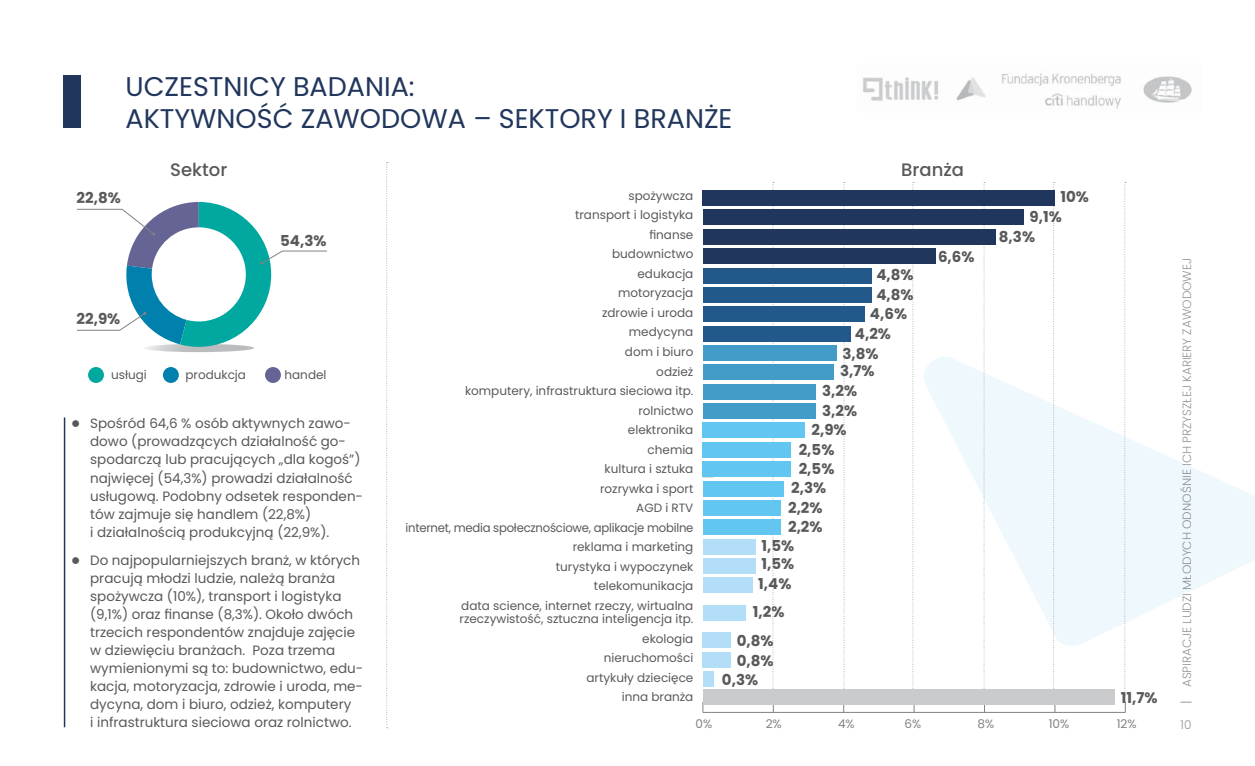
<style>
.page{position:relative;width:1255px;height:766px;background:#fff}
.page>*{position:absolute;margin:0;border:0;box-sizing:border-box;transform-origin:0 0}
.t1{font:27px/32.4px "Poppins";color:#20365c}
.t2{font:500 18px "Poppins";color:#58595b}
.t3{font:700 15px/27.9px "Poppins";color:#58595b;text-align:center}
.t4{font:13.5px/18px "Poppins";color:#58595b}
.t5{font:12px/19.5px "Poppins";color:#58595b;text-align:right}
.t6{font:300 12px "Poppins";color:#939598}
.t7{font:12px "Poppins";color:#808285}
.s1{font-family:"Newspaper Pi BT"}
.s2{color:#8a9197}
</style>
<div class="page">
<img style="left:863px;top:73px;width:329px;height:36px">
<svg style="left:924px;top:357px;width:330px;height:289px;fill:#f1f8fd"></svg>
<svg style="left:1179px;top:461px;width:11px;height:135px"></svg>
<div style="left:64px;top:75px;width:17px;height:53px;background:#20365c"></div>
<div style="left:88px;top:367px;width:16px;height:16px;background:#00a89f;border-radius:50%"></div>
<div style="left:163px;top:367px;width:16px;height:16px;background:#0081ad;border-radius:50%"></div>
<svg style="left:772px;top:182px;width:2px;height:507px"></svg>
<svg style="left:912px;top:182px;width:1px;height:507px"></svg>
<svg style="left:1053px;top:182px;width:1px;height:507px"></svg>
<svg style="left:843px;top:182px;width:2px;height:507px"></svg>
<svg style="left:386px;top:162px;width:2px;height:566px"></svg>
<svg style="left:983px;top:182px;width:2px;height:507px"></svg>
<svg style="left:1124px;top:182px;width:1px;height:513px"></svg>
<hr style="left:64px;top:417px;width:1px;height:310px;background:#20365c">
<hr style="left:703px;top:711px;width:422px;height:1px;background:#808285">
<div style="left:703px;top:190px;width:351px;height:15px;background:#20365c"></div>
<div style="left:703px;top:210px;width:320px;height:15px;background:#20365c"></div>
<div style="left:703px;top:229px;width:292px;height:15px;background:#20365c"></div>
<div style="left:703px;top:248px;width:232px;height:15px;background:#20365c"></div>
<div style="left:703px;top:268px;width:168px;height:15px;background:#22598a"></div>
<div style="left:703px;top:287px;width:168px;height:15px;background:#22598a"></div>
<div style="left:703px;top:306px;width:161px;height:16px;background:#22598a"></div>
<div style="left:703px;top:326px;width:147px;height:15px;background:#22598a"></div>
<div style="left:703px;top:345px;width:133px;height:15px;background:#439cc8"></div>
<div style="left:703px;top:364px;width:130px;height:16px;background:#439cc8"></div>
<div style="left:703px;top:384px;width:112px;height:15px;background:#439cc8"></div>
<div style="left:703px;top:403px;width:112px;height:15px;background:#439cc8"></div>
<div style="left:703px;top:423px;width:102px;height:15px;background:#62c6f1"></div>
<div style="left:703px;top:442px;width:87px;height:15px;background:#62c6f1"></div>
<div style="left:703px;top:461px;width:87px;height:15px;background:#62c6f1"></div>
<div style="left:703px;top:481px;width:80px;height:15px;background:#62c6f1"></div>
<div style="left:703px;top:500px;width:77px;height:15px;background:#62c6f1"></div>
<div style="left:703px;top:519px;width:77px;height:15px;background:#62c6f1"></div>
<div style="left:703px;top:539px;width:52px;height:15px;background:#b2def7"></div>
<div style="left:703px;top:558px;width:52px;height:15px;background:#b2def7"></div>
<div style="left:703px;top:577px;width:49px;height:16px;background:#b2def7"></div>
<div style="left:703px;top:605px;width:42px;height:15px;background:#b2def7"></div>
<div style="left:703px;top:632px;width:28px;height:15px;background:#b2def7"></div>
<div style="left:703px;top:651px;width:28px;height:16px;background:#b2def7"></div>
<div style="left:703px;top:671px;width:10px;height:15px;background:#b2def7"></div>
<div style="left:703px;top:689px;width:411px;height:15px;background:#c9cbcc"></div>
<svg style="left:143px;top:344px;width:111px;height:8px"></svg>
<div style="left:265px;top:367px;width:16px;height:16px;background:#656494;border-radius:50%"></div>
<svg style="left:77px;top:202px;width:250px;height:145px"></svg>
<h1 class="t1" style="left:125px;top:70px;width:608px">UCZESTNICY BADANIA:<br>AKTYWNOŚĆ ZAWODOWA – SEKTORY I BRANŻE</h1>
<h2 class="t2" style="left:170px;top:157px;width:59px">Sektor</h2>
<h2 class="t2" style="left:901px;top:157px;width:64px">Branża</h2>
<p class="t3" style="left:77px;top:184px;width:46px">22,8%</p>
<p class="t3" style="left:77px;top:304px;width:45px">22,9%</p>
<p class="t3" style="left:280px;top:227px;width:48px">54,3%</p>
<p class="t5" style="left:111px;top:364px;width:37px">usługi</p>
<p class="t5" style="left:185px;top:364px;width:62px">produkcja</p>
<p class="t5" style="left:284px;top:364px;width:43px">handel</p>
<p class="t4" style="left:90px;top:414px;width:274px;text-indent:-19px"><span class="s1">•</span> Spośród 64,6 % osób aktywnych zawo&shy;dowo (prowadzących działalność go&shy;spodarczą lub pracujących „dla kogoś”) najwięcej (54,3%) prowadzi działalność usługową. Podobny odsetek responden&shy;tów zajmuje się handlem (22,8%)<br>i działalnością produkcyjną (22,9%).</p>
<p class="t4" style="left:90px;top:551px;width:274px;text-indent:-19px"><span class="s1">•</span> Do najpopularniejszych branż, w których pracują młodzi ludzie, należą branża spożywcza (10%), transport i logistyka (9,1%) oraz finanse (8,3%). Około dwóch trzecich respondentów znajduje zajęcie w dziewięciu branżach. Poza trzema wymienionymi są to: budownictwo, edu&shy;kacja, motoryzacja, zdrowie i uroda, me&shy;dycyna, dom i biuro, odzież, komputery<br>i infrastruktura sieciowa oraz rolnictwo.</p>
<p class="t5" style="left:405px;top:186px;width:289px">spożywcza<br>transport i logistyka<br>finanse<br>budownictwo<br>edukacja<br>motoryzacja<br>zdrowie i uroda<br>medycyna<br>dom i biuro<br>odzież<br>komputery, infrastruktura sieciowa itp.<br>rolnictwo<br>elektronika<br>chemia<br>kultura i sztuka<br>rozrywka i sport<br>AGD i RTV<br>internet, media społecznościowe, aplikacje mobilne reklama i marketing<br>turystyka i wypoczynek<br>telekomunikacja<br>data science, internet rzeczy, wirtualna</p>
<p class="t5" style="left:459px;top:609px;width:235px">rzeczywistość, sztuczna inteligencja itp. ekologia<br>nieruchomości<br>artykuły dziecięce<br>inna branża</p>
<p class="t3" style="left:876px;top:261px;width:39px">4,8%</p>
<p class="t3" style="left:876px;top:280px;width:39px">4,8%</p>
<p class="t3" style="left:870px;top:300px;width:39px">4,6%</p>
<p class="t3" style="left:854px;top:319px;width:38px">4,2%</p>
<p class="t3" style="left:842px;top:340px;width:38px">3,8%</p>
<p class="t3" style="left:840px;top:357px;width:36px">3,7%</p>
<p class="t3" style="left:822px;top:376px;width:36px">3,2%</p>
<p class="t3" style="left:822px;top:396px;width:36px">3,2%</p>
<p class="t3" style="left:811px;top:415px;width:37px">2,9%</p>
<p class="t3" style="left:798px;top:435px;width:37px">2,5%</p>
<p class="t3" style="left:798px;top:454px;width:37px">2,5%</p>
<p class="t3" style="left:791px;top:473px;width:36px">2,3%</p>
<p class="t3" style="left:788px;top:493px;width:36px">2,2%</p>
<p class="t3" style="left:788px;top:512px;width:36px">2,2%</p>
<p class="t3" style="left:761px;top:531px;width:34px">1,5%</p>
<p class="t3" style="left:761px;top:550px;width:34px">1,5%</p>
<p class="t3" style="left:753px;top:570px;width:40px">1,4%<br>1,2%</p>
<p class="t3" style="left:736px;top:627px;width:38px">0,8%</p>
<p class="t3" style="left:736px;top:646px;width:38px">0,8%</p>
<p class="t3" style="left:722px;top:665px;width:38px">0,3%</p>
<p class="t3" style="left:938px;top:242px;width:38px">6,6%</p>
<p class="t3" style="left:1060px;top:183px;width:30px">10%</p>
<p class="t3" style="left:1029px;top:203px;width:34px">9,1%</p>
<p class="t3" style="left:998px;top:223px;width:38px">8,3%</p>
<p class="t3" style="left:1120px;top:683px;width:38px">11,7%</p>
<p class="t7" style="left:695px;top:714px;width:18px">0%</p>
<p class="t7" style="left:765px;top:715px;width:18px">2%</p>
<p class="t7" style="left:838px;top:715px;width:18px">4%</p>
<p class="t7" style="left:904px;top:715px;width:18px">6%</p>
<p class="t7" style="left:977px;top:715px;width:18px">8%</p>
<p class="t7" style="left:1048px;top:715px;width:22px">10%</p>
<p class="t7" style="left:1116px;top:714px;width:21px">12%</p>
<p class="t6" style="left:1178px;top:687px;width:430px;rotate:-90deg">ASPIRACJE LUD<span class="s2">ZI MŁODYCH ODNOŚNIE IC</span>H PRZYSZŁEJ KARIERY ZAWODOWEJ</p>
<p class="t6" style="left:1180px;top:715px;width:12px">10</p>
</div>
